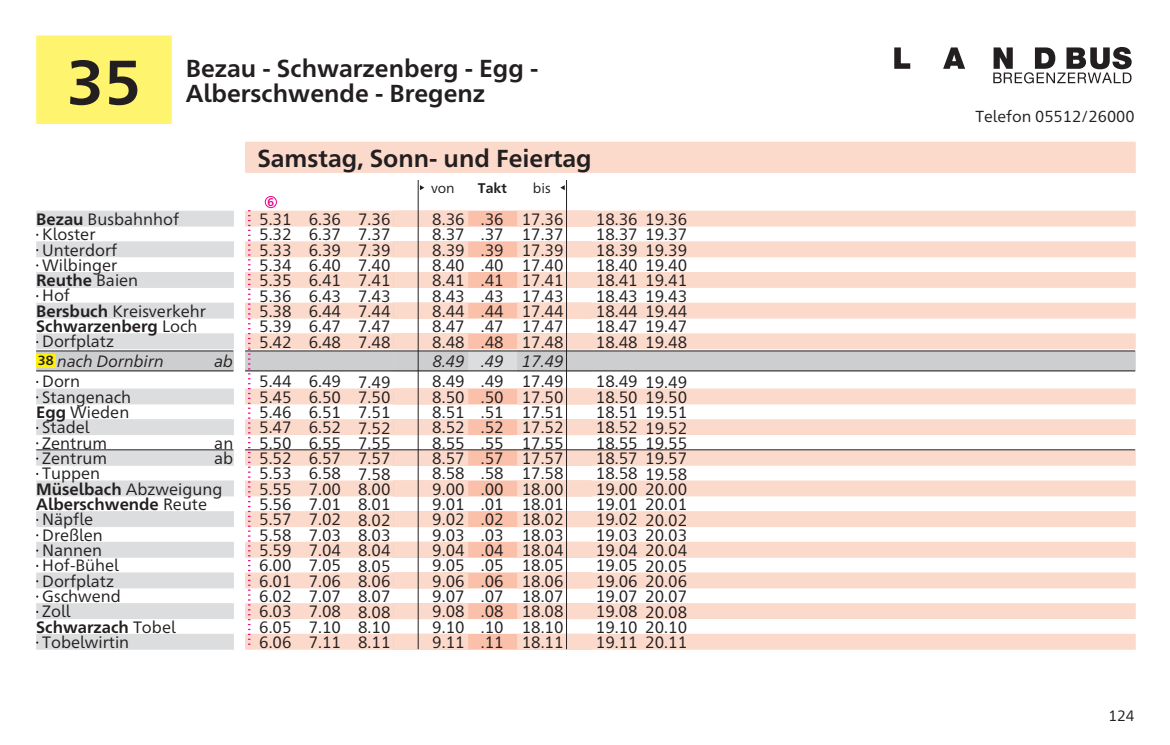
<style>
.page{position:relative;width:1170px;height:745px;background:#fff}
.page>*{position:absolute;margin:0;border:0;box-sizing:border-box;transform-origin:0 0}
.t1{font:700 62.5px "Neue Frutiger VVV";color:#231f20}
.t2{font:700 24.5px/24.5px "Neue Frutiger VVV";color:#231f20}
.t3{font:16.5px/15.2px "Neue Frutiger VVV";color:#231f20;text-align:justify}
.t4{font:700 16.5px "Neue Frutiger VVV";color:#231f20}
.t5{font:italic 16.5px "Neue Frutiger VVV";color:#231f20}
.t6{font:16px "Neue Frutiger VVV";color:#231f20}
.t7{font:15px "Neue Frutiger 1450 for VV";color:#231f20}
.t8{font:14px "Neue Frutiger VVV";color:#231f20}
.t9{font:700 14px "Neue Frutiger VVV";color:#231f20}
.t10{font:700 11px "Neue Frutiger VVV";color:#ed028c}
.s1{font-weight:700}
.s2{font-weight:400}
.s3{font-weight:700;font-style:normal;font-size:13.25px}
</style>
<div class="page">
<div style="left:245px;top:142px;width:890px;height:31px;background:#fcdacb"></div>
<div style="left:36px;top:210px;width:198px;height:16px;background:#dcdddf"></div>
<div style="left:36px;top:272px;width:198px;height:16px;background:#dcdddf"></div>
<div style="left:36px;top:480px;width:198px;height:16px;background:#dcdddf"></div>
<div style="left:36px;top:35px;width:136px;height:89px;background:#fff46e"></div>
<svg style="left:894px;top:47px;width:16px;height:22px"></svg>
<svg style="left:943px;top:47px;width:22px;height:22px"></svg>
<svg style="left:993px;top:47px;width:138px;height:36px"></svg>
<svg style="left:36px;top:233px;width:198px;height:24px"></svg>
<svg style="left:36px;top:295px;width:198px;height:23px"></svg>
<svg style="left:36px;top:333px;width:198px;height:38px;background:#cececf"></svg>
<div style="left:36px;top:353px;width:19px;height:14px;background:#fff101"></div>
<svg style="left:36px;top:380px;width:198px;height:24px"></svg>
<div style="left:36px;top:419px;width:198px;height:16px;background:#dcdddf"></div>
<svg style="left:36px;top:442px;width:198px;height:23px"></svg>
<div style="left:36px;top:511px;width:198px;height:15px;background:#dcdddf"></div>
<svg style="left:36px;top:534px;width:198px;height:23px"></svg>
<div style="left:36px;top:572px;width:198px;height:16px;background:#dcdddf"></div>
<svg style="left:36px;top:595px;width:198px;height:23px"></svg>
<div style="left:36px;top:634px;width:198px;height:15px;background:#dcdddf"></div>
<div style="left:265px;top:196px;width:12px;height:12px;border:1px solid #ed028c;border-radius:50%"></div>
<hr style="left:418px;top:180px;width:1px;height:468px;background:#231f20">
<hr style="left:566px;top:180px;width:1px;height:468px;background:#231f20">
<svg style="left:420px;top:185px;width:4px;height:5px"></svg>
<svg style="left:560px;top:185px;width:4px;height:5px"></svg>
<svg style="left:245px;top:210px;width:890px;height:439px"></svg>
<h1 class="t1" style="left:67px;top:57px;width:76px">35</h1>
<h2 class="t2" style="left:186px;top:58px;width:354px">Bezau - Schwarzenberg - Egg -<br>Alberschwende - Bregenz</h2>
<p class="t3" style="left:36px;top:212px;width:144px"><span class="s1">Bezau</span> Busbahnhof</p>
<p class="t3" style="left:42px;top:227px;width:55px">Kloster</p>
<p class="t3" style="left:42px;top:242px;width:77px">Unterdorf</p>
<p class="t3" style="left:42px;top:258px;width:77px">Wilbinger</p>
<p class="t4" style="left:36px;top:273px;width:103px">Reuthe <span class="s2">Baien</span></p>
<p class="t3" style="left:42px;top:288px;width:29px">Hof</p>
<p class="t3" style="left:36px;top:303px;width:171px"><span class="s1">Bersbuch</span> Kreisverkehr</p>
<p class="t4" style="left:36px;top:319px;width:163px">Schwarzenberg <span class="s2">Loch</span></p>
<p class="t3" style="left:42px;top:334px;width:73px">Dorfplatz</p>
<p class="t5" style="left:38px;top:354px;width:128px"><span class="s3">38</span> nach Dornbirn</p>
<p class="t5" style="left:214px;top:354px;width:20px">ab</p>
<p class="t3" style="left:42px;top:374px;width:39px">Dorn</p>
<p class="t3" style="left:42px;top:389px;width:90px">Stangenach</p>
<p class="t3" style="left:36px;top:405px;width:95px"><span class="s1">Egg</span> Wieden</p>
<p class="t3" style="left:42px;top:420px;width:49px">Stadel</p>
<p class="t3" style="left:42px;top:435px;width:66px">Zentrum</p>
<p class="t3" style="left:214px;top:435px;width:21px">an</p>
<p class="t3" style="left:42px;top:450px;width:66px">Zentrum</p>
<p class="t3" style="left:214px;top:450px;width:21px">ab</p>
<p class="t3" style="left:42px;top:466px;width:59px">Tuppen</p>
<p class="t3" style="left:36px;top:481px;width:188px"><span class="s1">Müselbach</span> Abzweigung</p>
<p class="t4" style="left:36px;top:497px;width:172px">Alberschwende <span class="s2">Reute</span></p>
<p class="t3" style="left:42px;top:512px;width:52px">Näpfle</p>
<p class="t3" style="left:42px;top:527px;width:62px">Dreßlen</p>
<p class="t3" style="left:42px;top:542px;width:61px">Nannen</p>
<p class="t3" style="left:42px;top:558px;width:78px">Hof-Bühel</p>
<p class="t3" style="left:42px;top:573px;width:73px">Dorfplatz</p>
<p class="t3" style="left:42px;top:588px;width:80px">Gschwend</p>
<p class="t3" style="left:42px;top:604px;width:30px">Zoll</p>
<p class="t4" style="left:36px;top:619px;width:141px">Schwarzach <span class="s2">Tobel</span></p>
<p class="t3" style="left:42px;top:634px;width:88px">Tobelwirtin</p>
<h2 class="t2" style="left:257px;top:148px;width:336px">Samstag, Sonn- und Feiertag</h2>
<p class="t10" style="left:267px;top:198px;width:8px">6</p>
<p class="t3" style="left:259px;top:212px;width:34px">5.31<br>5.32<br>5.33<br>5.34<br>5.35<br>5.36<br>5.38<br>5.39<br>5.42</p>
<p class="t3" style="left:259px;top:374px;width:34px">5.44<br>5.45<br>5.46<br>5.47<br>5.50<br>5.52<br>5.53<br>5.55<br>5.56<br>5.57<br>5.58<br>5.59<br>6.00<br>6.01<br>6.02<br>6.03<br>6.05<br>6.06</p>
<p class="t3" style="left:308px;top:212px;width:34px">6.36<br>6.37<br>6.39<br>6.40<br>6.41<br>6.43<br>6.44<br>6.47<br>6.48</p>
<p class="t3" style="left:308px;top:374px;width:34px">6.49<br>6.50<br>6.51<br>6.52<br>6.55<br>6.57<br>6.58<br>7.00<br>7.01<br>7.02<br>7.03<br>7.04<br>7.05<br>7.06<br>7.07<br>7.08<br>7.10<br>7.11</p>
<p class="t3" style="left:358px;top:212px;width:34px">7.36<br>7.37<br>7.39<br>7.40<br>7.41<br>7.43<br>7.44<br>7.47<br>7.48</p>
<p class="t3" style="left:358px;top:374px;width:34px">7.49<br>7.50<br>7.51<br>7.52<br>7.55<br>7.57<br>7.58<br>8.00<br>8.01<br>8.02<br>8.03<br>8.04<br>8.05<br>8.06<br>8.07<br>8.08<br>8.10<br>8.11</p>
<p class="t8" style="left:431px;top:180px;width:25px">von</p>
<p class="t9" style="left:478px;top:182px;width:31px">Takt</p>
<p class="t8" style="left:533px;top:180px;width:19px">bis</p>
<p class="t3" style="left:432px;top:212px;width:133px">8.36 .36 17.36<br>8.37 .37 17.37<br>8.39 .39 17.39<br>8.40 .40 17.40<br>8.41 .41 17.41<br>8.43 .43 17.43<br>8.44 .44 17.44<br>8.47 .47 17.47<br>8.48 .48 17.48</p>
<p class="t5" style="left:432px;top:354px;width:132px">8.49 .49 17.49</p>
<p class="t3" style="left:432px;top:374px;width:133px">8.49 .49 17.49<br>8.50 .50 17.50<br>8.51 .51 17.51<br>8.52 .52 17.52<br>8.55 .55 17.55<br>8.57 .57 17.57<br>8.58 .58 17.58<br>9.00 .00 18.00<br>9.01 .01 18.01<br>9.02 .02 18.02<br>9.03 .03 18.03<br>9.04 .04 18.04<br>9.05 .05 18.05<br>9.06 .06 18.06<br>9.07 .07 18.07<br>9.08 .08 18.08<br>9.10 .10 18.10<br>9.11 .11 18.11</p>
<p class="t3" style="left:596px;top:212px;width:43px">18.36<br>18.37<br>18.39<br>18.40<br>18.41<br>18.43<br>18.44<br>18.47<br>18.48</p>
<p class="t3" style="left:596px;top:374px;width:43px">18.49<br>18.50<br>18.51<br>18.52<br>18.55<br>18.57<br>18.58<br>19.00<br>19.01<br>19.02<br>19.03<br>19.04<br>19.05<br>19.06<br>19.07<br>19.08<br>19.10<br>19.11</p>
<p class="t3" style="left:645px;top:212px;width:43px">19.36<br>19.37<br>19.39<br>19.40<br>19.41<br>19.43<br>19.44<br>19.47<br>19.48</p>
<p class="t3" style="left:645px;top:374px;width:43px">19.49<br>19.50<br>19.51<br>19.52<br>19.55<br>19.57<br>19.58<br>20.00<br>20.01<br>20.02<br>20.03<br>20.04<br>20.05<br>20.06<br>20.07<br>20.08<br>20.10<br>20.11</p>
<p class="t6" style="left:975px;top:108px;width:161px">Telefon 05512/26000</p>
<p class="t7" style="left:1108px;top:704px;width:27px">124</p>
</div>
